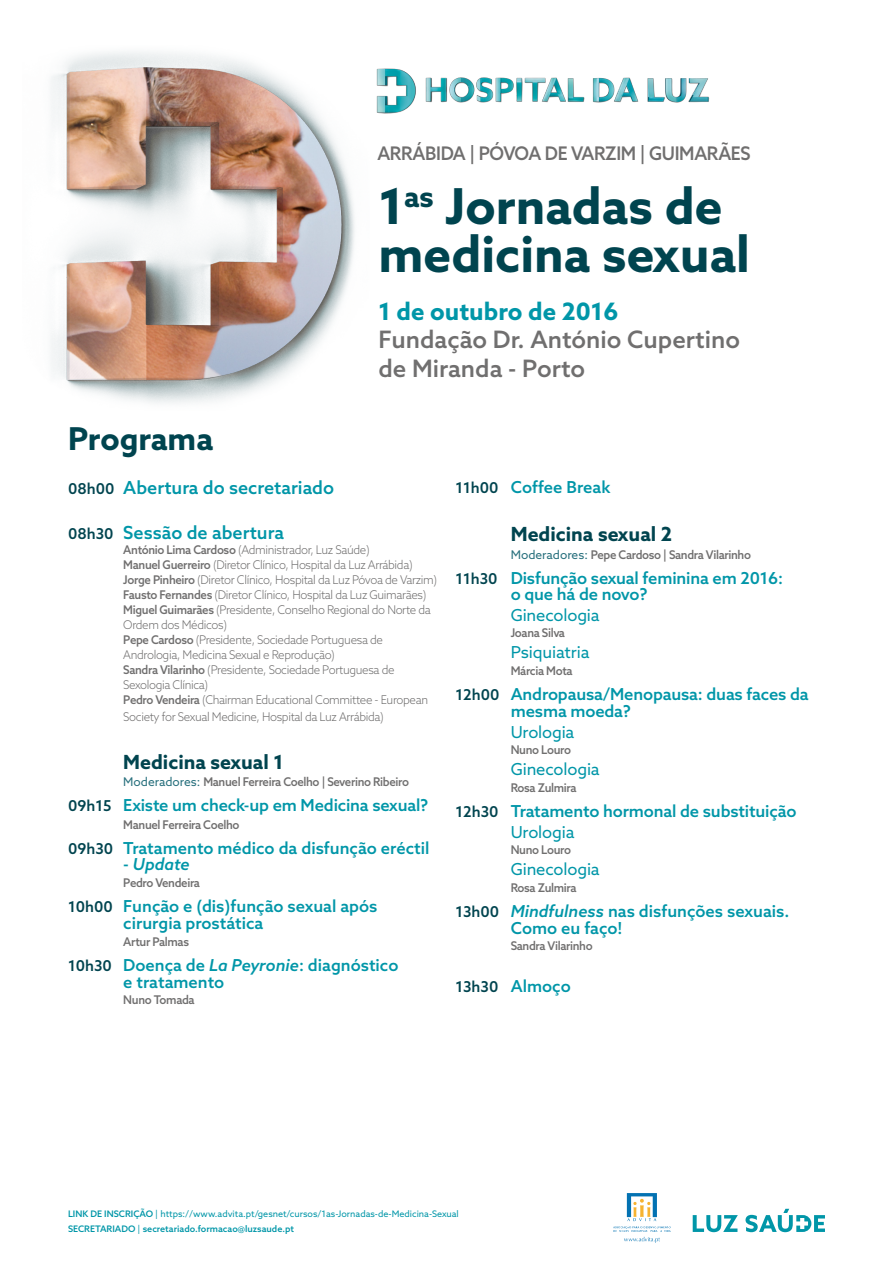
<style>
.page{position:relative;width:893px;height:1263px;background:#fff}
.page>*{position:absolute;margin:0;border:0;box-sizing:border-box;transform-origin:0 0}
.t1{font:700 49.5px/48px "Azo Sans";color:#00444f}
.t2{font:700 31.5px "Azo Sans";color:#00444f}
.t3{font:500 24px/28.8px "Azo Sans";color:#706f6f}
.t4{font:700 24px "Azo Sans";color:#0096a8}
.t5{font:700 19.5px "Azo Sans";color:#00444f}
.t6{font:500 18.75px "Azo Sans";letter-spacing:-.02em;color:#706f6f;scale:.95 1}
.t7{font:500 18px "Azo Sans";color:#0096a8}
.t8{font:500 16.5px/16.5px "Azo Sans";letter-spacing:-.01em;color:#0096a8}
.t9{font:16.5px "Azo Sans";letter-spacing:-.01em;color:#0096a8}
.t10{font:italic 500 16.5px "Azo Sans";color:#0096a8}
.t11{font:300 12px/15px "Azo Sans";letter-spacing:-.03em;color:#706f6f;scale:.95 1}
.t12{font:500 12px "Azo Sans";letter-spacing:-.03em;color:#706f6f;scale:.95 1}
.t13{font:9px/14.7px "Azo Sans";color:#0096a8}
.s1{font-size:15px;color:#00444f}
.s2{font-weight:500}
.s3{font-weight:400;color:#28707d}
.s4{font-style:normal}
.s5{font-style:italic}
.s6{font-weight:400}
</style>
<div class="page">
<svg style="left:693px;top:1209px;width:132px;height:23px"></svg>
<img style="left:51px;top:52px;width:304px;height:351px">
<svg style="left:613px;top:1193px;width:58px;height:50px"></svg>
<img style="left:376px;top:68px;width:334px;height:46px">
<h3 class="t6" style="left:377px;top:141px;width:394px">ARRÁBIDA | PÓVOA DE VARZIM | GUIMARÃES</h3>
<h2 class="t2" style="left:68px;top:417px;width:147px">Programa</h2>
<h1 class="t1" style="left:378px;top:181px;width:373px">1<sup>as</sup> Jornadas de medicina sexual</h1>
<h3 class="t4" style="left:378px;top:295px;width:241px">1 de outubro de 2016</h3>
<h3 class="t3" style="left:378px;top:325px;width:363px">Fundação Dr. António Cupertino de Miranda - Porto</h3>
<h3 class="t7" style="left:68px;top:476px;width:268px"><span class="s1">08h00</span> Abertura do secretariado</h3>
<h3 class="t7" style="left:68px;top:521px;width:217px"><span class="s1">08h30</span> Sessão de abertura</h3>
<p class="t11" style="left:123px;top:542px;width:332px"><span class="s2">António Lima Cardoso</span> (Administrador, Luz Saúde)<br><span class="s2">Manuel Guerreiro</span> (Diretor Clínico, Hospital da Luz Arrábida)<br><span class="s2">Jorge Pinheiro</span> (Diretor Clínico, Hospital da Luz Póvoa de Varzim)<br><span class="s2">Fausto Fernandes</span> (Diretor Clínico, Hospital da Luz Guimarães)<br><span class="s2">Miguel Guimarães</span> (Presidente, Conselho Regional do Norte da Ordem dos Médicos)<br><span class="s2">Pepe Cardoso</span> (Presidente, Sociedade Portuguesa de Andrologia, Medicina Sexual e Reprodução)<br><span class="s2">Sandra Vilarinho</span> (Presidente, Sociedade Portuguesa de Sexologia Clínica)<br><span class="s2">Pedro Vendeira</span> (Chairman Educational Committee - European</p>
<p class="t11" style="left:123px;top:709px;width:276px">Society for Sexual Medicine, Hospital da Luz Arrábida)</p>
<h3 class="t5" style="left:123px;top:749px;width:162px">Medicina sexual 1</h3>
<p class="t12" style="left:123px;top:774px;width:302px"><span class="s3">Moderadores:</span> Manuel Ferreira Coelho | Severino Ribeiro</p>
<h3 class="t8" style="left:68px;top:797px;width:362px"><span class="s1">09h15</span> Existe um check-up em Medicina sexual?</h3>
<p class="t12" style="left:123px;top:816px;width:124px">Manuel Ferreira Coelho</p>
<h3 class="t8" style="left:68px;top:839px;width:363px"><span class="s1">09h30</span> Tratamento médico da disfunção eréctil</h3>
<h3 class="t10" style="left:123px;top:853px;width:68px"><span class="s4">-</span> Update</h3>
<p class="t12" style="left:123px;top:875px;width:82px">Pedro Vendeira</p>
<h3 class="t8" style="left:123px;top:898px;width:256px;text-indent:-55px"><span class="s1">10h00</span> Função e (dis)função sexual após cirurgia prostática</h3>
<p class="t12" style="left:123px;top:934px;width:71px">Artur Palmas</p>
<h3 class="t8" style="left:123px;top:957px;width:277px;text-indent:-55px"><span class="s1">10h30</span> Doença de <span class="s5">La Peyronie</span>: diagnóstico e tratamento</h3>
<p class="t12" style="left:123px;top:992px;width:77px">Nuno Tomada</p>
<h3 class="t8" style="left:455px;top:479px;width:156px"><span class="s1">11h00</span> Coffee Break</h3>
<h3 class="t5" style="left:511px;top:521px;width:163px">Medicina sexual 2</h3>
<p class="t12" style="left:511px;top:546px;width:254px"><span class="s3">Moderadores:</span> Pepe Cardoso | Sandra Vilarinho</p>
<h3 class="t8" style="left:511px;top:569px;width:274px;text-indent:-55px"><span class="s1">11h30</span> Disfunção sexual feminina em 2016: o que há de novo?</h3>
<h3 class="t9" style="left:511px;top:604px;width:90px">Ginecologia</h3>
<p class="t12" style="left:511px;top:625px;width:59px">Joana Silva</p>
<h3 class="t9" style="left:511px;top:641px;width:80px">Psiquiatria</h3>
<p class="t12" style="left:511px;top:663px;width:67px">Márcia Mota</p>
<h3 class="t8" style="left:511px;top:686px;width:299px;text-indent:-55px"><span class="s1">12h00</span> Andropausa/Menopausa: duas faces da mesma moeda?</h3>
<h3 class="t9" style="left:511px;top:721px;width:65px">Urologia</h3>
<p class="t12" style="left:511px;top:742px;width:65px">Nuno Louro</p>
<h3 class="t9" style="left:511px;top:758px;width:90px">Ginecologia</h3>
<p class="t12" style="left:511px;top:780px;width:71px">Rosa Zulmira</p>
<h3 class="t8" style="left:511px;top:801px;width:287px;line-height:20.7px;text-indent:-55px"><span class="s1">12h30</span> Tratamento hormonal de substituição<br><span class="s6">Urologia</span></h3>
<p class="t12" style="left:511px;top:842px;width:65px">Nuno Louro</p>
<h3 class="t9" style="left:511px;top:858px;width:90px">Ginecologia</h3>
<p class="t12" style="left:511px;top:880px;width:71px">Rosa Zulmira</p>
<h3 class="t8" style="left:511px;top:903px;width:280px;text-indent:-55px"><span class="s1">13h00</span> <span class="s5">Mindfulness</span> nas disfunções sexuais.<br>Como eu faço!</h3>
<p class="t12" style="left:511px;top:938px;width:88px">Sandra Vilarinho</p>
<h3 class="t8" style="left:455px;top:978px;width:117px"><span class="s1">13h30</span> Almoço</h3>
<p class="t13" style="left:68px;top:1206px;width:392px"><span class="s2">LINK DE INSCRIÇÃO</span> | https://www.advita.pt/gesnet/cursos/1as-Jornadas-de-Medicina-Sexual<br><span class="s2">SECRETARIADO</span> | <span class="s2">secretariado.formacao@luzsaude.pt</span></p>
</div>
